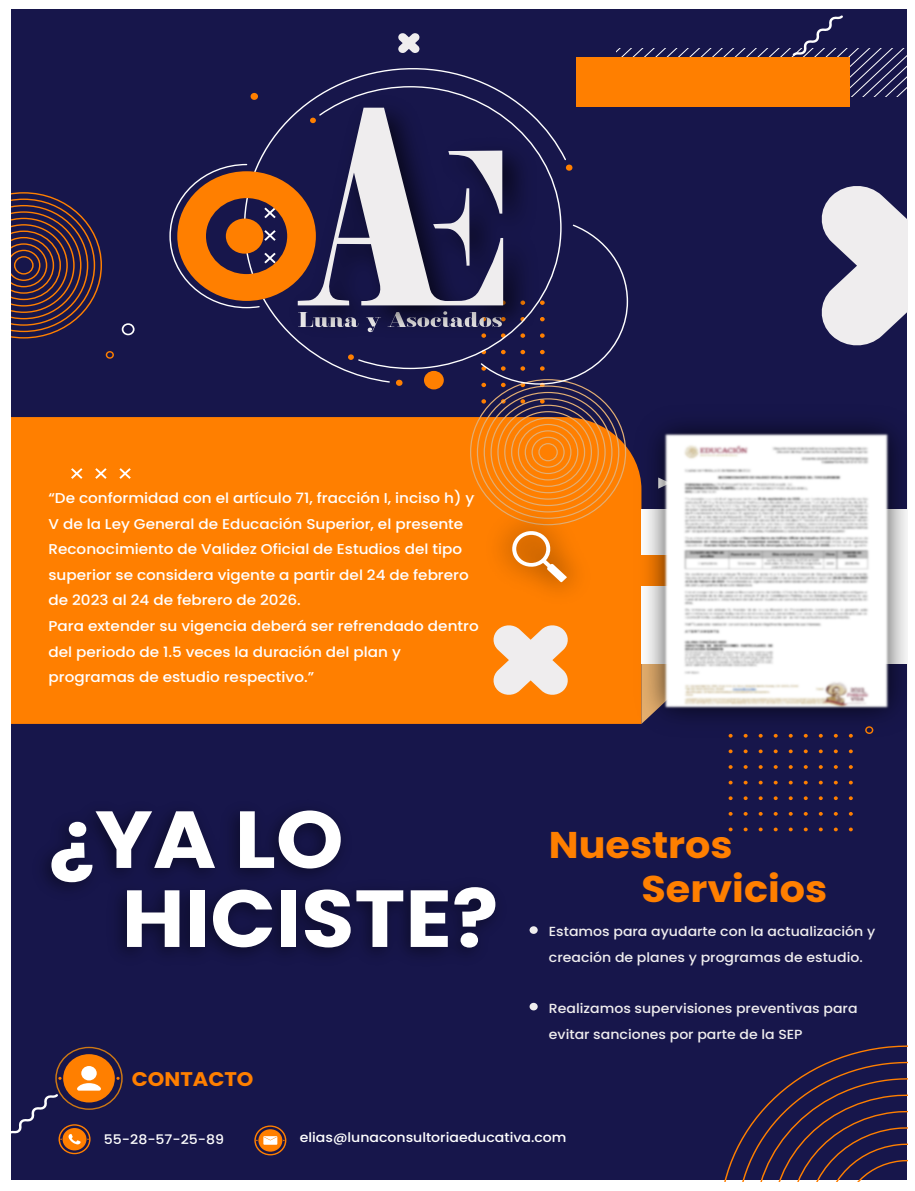
<style>
.page{position:relative;width:915px;height:1191px;background:#fff}
.page>*{position:absolute;margin:0;border:0;box-sizing:border-box;transform-origin:0 0}
.t1{font:700 80.7px/79.1px "Poppins";color:#fff;scale:1.07 1}
.t2{font:700 37.2px/44.5px "Poppins";color:#ff7f00;scale:1.07 1}
.t3{font:700 19.8px "Poppins";color:#ff7f00;scale:1.07 1}
.t4{font:500 14.25px/25.7px "Poppins";color:#fff;scale:1.07 1}
.t5{font:500 13.2px/26.4px "Poppins";color:#efedee;scale:1.07 1}
.t6{font:500 13.2px "Poppins";color:#fff;scale:1.07 1}
</style>
<div class="page">
<div style="left:11px;top:9px;width:895px;height:1171px;background:#17164b"></div>
<svg style="left:884px;top:48px;width:23px;height:48px"></svg>
<svg style="left:728px;top:827px;width:4px;height:4px"></svg>
<svg style="left:728px;top:796px;width:4px;height:4px"></svg>
<svg style="left:743px;top:827px;width:4px;height:4px"></svg>
<svg style="left:743px;top:796px;width:4px;height:4px"></svg>
<svg style="left:758px;top:827px;width:4px;height:4px"></svg>
<svg style="left:758px;top:796px;width:4px;height:4px"></svg>
<svg style="left:773px;top:827px;width:4px;height:4px"></svg>
<svg style="left:773px;top:796px;width:4px;height:4px"></svg>
<svg style="left:788px;top:827px;width:4px;height:4px"></svg>
<svg style="left:788px;top:796px;width:4px;height:4px"></svg>
<svg style="left:803px;top:827px;width:4px;height:4px"></svg>
<svg style="left:803px;top:796px;width:4px;height:4px"></svg>
<svg style="left:818px;top:827px;width:4px;height:4px"></svg>
<svg style="left:818px;top:796px;width:4px;height:4px"></svg>
<svg style="left:833px;top:827px;width:4px;height:4px"></svg>
<svg style="left:833px;top:796px;width:4px;height:4px"></svg>
<svg style="left:848px;top:827px;width:4px;height:4px"></svg>
<svg style="left:848px;top:796px;width:4px;height:4px"></svg>
<svg style="left:481px;top:399px;width:5px;height:4px"></svg>
<svg style="left:500px;top:399px;width:5px;height:4px"></svg>
<svg style="left:520px;top:399px;width:5px;height:4px"></svg>
<svg style="left:540px;top:400px;width:4px;height:3px"></svg>
<div style="left:11px;top:417px;width:564px;height:307px;background:#ff7f00"></div>
<div style="left:576px;top:57px;width:273px;height:49px;background:#ff7f00"></div>
<svg style="left:33px;top:418px;width:14px;height:15px"></svg>
<svg style="left:54px;top:435px;width:5px;height:4px"></svg>
<svg style="left:68px;top:437px;width:4px;height:4px"></svg>
<svg style="left:82px;top:435px;width:4px;height:4px"></svg>
<svg style="left:94px;top:418px;width:14px;height:15px"></svg>
<svg style="left:11px;top:192px;width:91px;height:146px"></svg>
<div style="left:14px;top:256px;width:20px;height:18px;border:1px solid #ff7f00;border-radius:50%"></div>
<div style="left:517px;top:424px;width:61px;height:56px;border:1px solid #e2ae74;border-radius:50%"></div>
<div style="left:524px;top:430px;width:47px;height:44px;border:1px solid #e2ae74;border-radius:50%"></div>
<div style="left:531px;top:437px;width:33px;height:31px;border:1px solid #e2ae74;border-radius:50%"></div>
<div style="left:538px;top:443px;width:19px;height:18px;border:1px solid #e2ae74;border-radius:50%"></div>
<svg style="left:119px;top:468px;width:12px;height:11px"></svg>
<svg style="left:95px;top:468px;width:12px;height:11px"></svg>
<svg style="left:71px;top:468px;width:11px;height:11px"></svg>
<div style="left:122px;top:323px;width:12px;height:12px;border:2px solid #fff;border-radius:50%"></div>
<div style="left:106px;top:351px;width:8px;height:8px;border:1px solid #ff7f00;border-radius:50%"></div>
<svg style="left:616px;top:15px;width:268px;height:81px"></svg>
<svg style="left:821px;top:183px;width:86px;height:165px"></svg>
<svg style="left:724px;top:1034px;width:183px;height:147px"></svg>
<div style="left:63px;top:1128px;width:23px;height:22px;background:#ff7f00;border-radius:50%"></div>
<div style="left:58px;top:1124px;width:32px;height:30px;border:1px solid #ff7f00;border-radius:50%"></div>
<svg style="left:11px;top:1091px;width:51px;height:49px"></svg>
<svg style="left:68px;top:1134px;width:13px;height:10px"></svg>
<div style="left:63px;top:1054px;width:52px;height:48px;background:#ff7f00;border-radius:50%"></div>
<div style="left:55px;top:1046px;width:68px;height:63px;border:1px solid #cd7813;border-radius:50%"></div>
<div style="left:81px;top:1066px;width:16px;height:14px;background:#fff;border-radius:50%"></div>
<svg style="left:77px;top:1083px;width:24px;height:7px"></svg>
<svg style="left:398px;top:33px;width:22px;height:18px"></svg>
<svg style="left:251px;top:51px;width:244px;height:49px"></svg>
<div style="left:250px;top:93px;width:8px;height:7px;background:#ff7f00;border-radius:50%"></div>
<div style="left:424px;top:371px;width:19px;height:18px;background:#ff7f00;border-radius:50%"></div>
<img style="left:277px;top:88px;width:248px;height:20px">
<svg style="left:169px;top:108px;width:459px;height:279px"></svg>
<div style="left:226px;top:218px;width:37px;height:36px;background:#ff7f00;border-radius:50%"></div>
<img style="left:575px;top:350px;width:332px;height:441px">
<svg style="left:492px;top:624px;width:77px;height:72px;background:#f3cfad"></svg>
<img style="left:474px;top:496px;width:130px;height:121px">
<svg style="left:512px;top:531px;width:54px;height:51px;background:#e88e36"></svg>
<svg style="left:258px;top:1129px;width:24px;height:22px"></svg>
<div style="left:254px;top:1125px;width:32px;height:30px;border:1px solid #ff7f00;border-radius:50%"></div>
<svg style="left:263px;top:1136px;width:14px;height:8px"></svg>
<div style="left:529px;top:926px;width:8px;height:8px;background:#efedee;border-radius:50%"></div>
<div style="left:529px;top:1002px;width:8px;height:8px;background:#efedee;border-radius:50%"></div>
<p class="t4" style="left:48px;top:485px;width:403px">“De conformidad con el artículo 71, fracción I, inciso h) y V de la Ley General de Educación Superior, el presente Reconocimiento de Validez Oficial de Estudios del tipo superior se considera vigente a partir del 24 de febrero de 2023 al 24 de febrero de 2026.<br>Para extender su vigencia deberá ser refrendado dentro del periodo de 1.5 veces la duración del plan y programas de estudio respectivo.”</p>
<h1 class="t1" style="left:122px;top:800px;width:353px;text-indent:-73px">¿YA LO<br>HICISTE?</h1>
<h3 class="t3" style="left:132px;top:1067px;width:115px">CONTACTO</h3>
<h2 class="t2" style="left:641px;top:822px;width:175px;text-indent:-93px">Nuestros<br>Servicios</h2>
<p class="t5" style="left:548px;top:918px;width:306px">Estamos para ayudarte con la actualización y creación de planes y programas de estudio.</p>
<p class="t5" style="left:548px;top:994px;width:290px">Realizamos supervisiones preventivas para evitar sanciones por parte de la SEP</p>
<p class="t6" style="left:104px;top:1132px;width:114px">55-28-57-25-89</p>
<p class="t6" style="left:300px;top:1130px;width:251px">elias@lunaconsultoriaeducativa.com</p>
</div>
